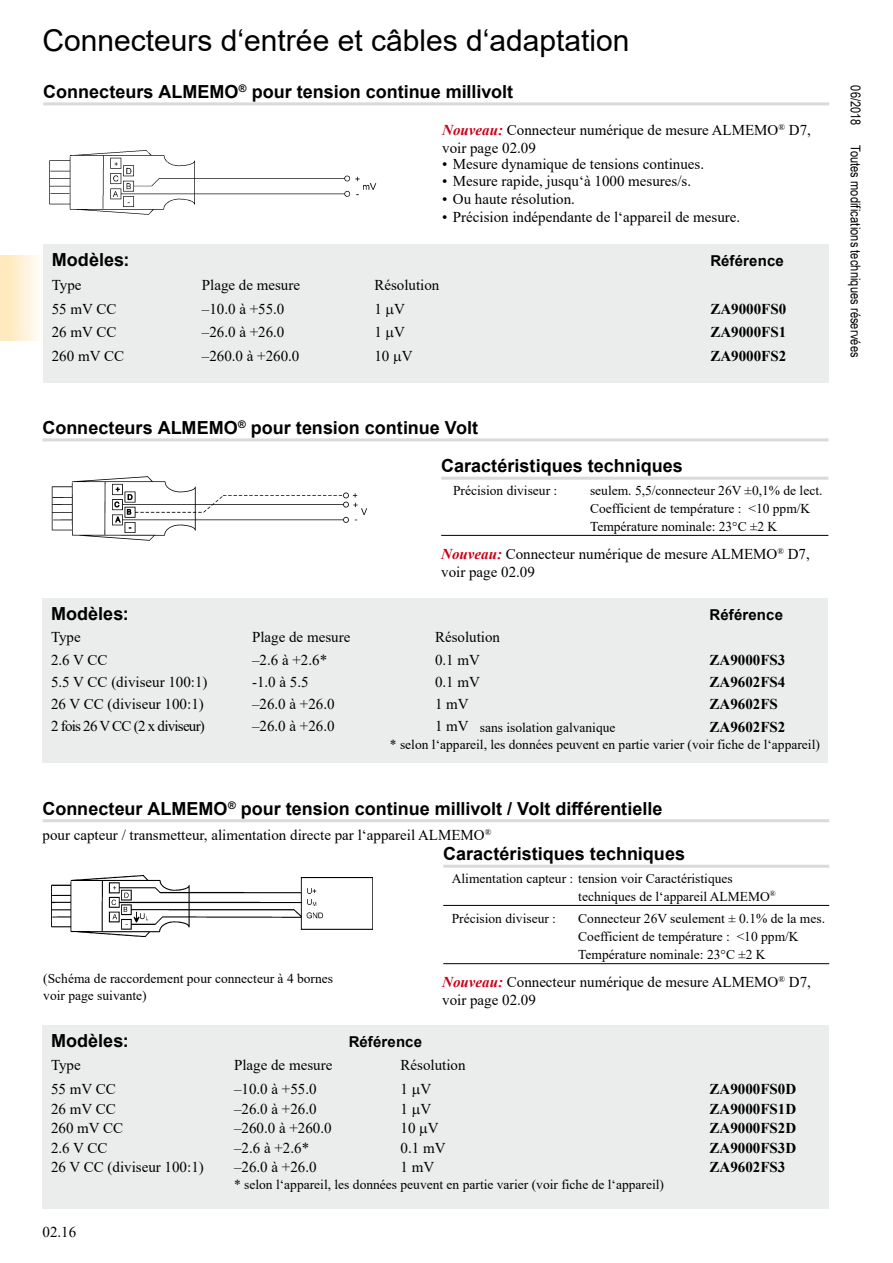
<style>
.page{position:relative;width:893px;height:1263px;background:#fff}
.page>*{position:absolute;margin:0;border:0;box-sizing:border-box;transform-origin:0 0}
.t1{font:30px "Arial";color:#000}
.t2{font:700 18px "Arial";color:#000}
.t3{font:15px/18px "Times New Roman";color:#000}
.t4{font:700 15px "Times New Roman";color:#000}
.t5{font:700 15px "Arial";letter-spacing:.01em;color:#000}
.t6{font:15px "Times New Roman";letter-spacing:-.05em;color:#000}
.t7{font:13.5px/18px "Times New Roman";color:#000}
.t8{font:13.5px "Arial Narrow";letter-spacing:.005em;color:#000}
.s1{font-weight:700;font-style:italic;color:#c80018}
.s2{font-size:15px}
</style>
<div class="page">
<div style="left:0;top:255px;width:43px;height:85px;background:linear-gradient(to right,#ffe5b3,#fffdfb)"></div>
<hr style="left:43px;top:102px;width:786px;height:3px;background:#d9dadb">
<img style="left:49px;top:150px;width:328px;height:65px">
<div style="left:43px;top:245px;width:786px;height:138px;background:#ebeded"></div>
<hr style="left:43px;top:438px;width:785px;height:3px;background:#d9dadb">
<img style="left:51px;top:476px;width:316px;height:65px">
<div style="left:43px;top:599px;width:785px;height:164px;background:#ebeded"></div>
<hr style="left:441px;top:477px;width:387px;height:3px;background:#d9dadb">
<hr style="left:441px;top:535px;width:387px;height:1px;background:#000">
<hr style="left:43px;top:819px;width:786px;height:3px;background:#d9dadb">
<img style="left:51px;top:875px;width:322px;height:61px">
<div style="left:43px;top:1025px;width:786px;height:184px;background:#ebeded"></div>
<hr style="left:443px;top:865px;width:386px;height:3px;background:#d9dadb">
<hr style="left:443px;top:905px;width:386px;height:1px;background:#000">
<hr style="left:443px;top:963px;width:386px;height:1px;background:#000">
<h1 class="t1" style="left:43px;top:19px;width:588px">Connecteurs d‘entrée et câbles d‘adaptation</h1>
<p class="t2" style="left:43px;top:79px;width:471px">Connecteurs ALMEMO<sup>®</sup> pour tension continue millivolt</p>
<p class="t3" style="left:442px;top:120px;width:370px"><span class="s1">Nouveau:</span> Connecteur numérique de mesure ALMEMO<sup>®</sup> D7, voir page 02.09</p>
<p class="t3" style="left:442px;top:154px;width:263px">• Mesure dynamique de tensions continues.</p>
<p class="t3" style="left:442px;top:172px;width:250px">• Mesure rapide, jusqu‘à 1000 mesures/s.</p>
<p class="t3" style="left:442px;top:190px;width:134px">• Ou haute résolution.</p>
<p class="t3" style="left:442px;top:208px;width:300px">• Précision indépendante de l‘appareil de mesure.</p>
<p class="t2" style="left:52px;top:247px;width:79px">Modèles:</p>
<p class="t5" style="left:710px;top:250px;width:75px">Référence</p>
<p class="t3" style="left:52px;top:275px;width:31px">Type</p>
<p class="t3" style="left:202px;top:275px;width:100px">Plage de mesure</p>
<p class="t3" style="left:374px;top:275px;width:67px">Résolution</p>
<p class="t3" style="left:52px;top:299px;width:66px">55 mV CC</p>
<p class="t3" style="left:202px;top:299px;width:84px">–10.0 à +55.0</p>
<p class="t3" style="left:374px;top:299px;width:32px">1 V</p>
<p class="t4" style="left:710px;top:298px;width:77px">ZA9000FS0</p>
<p class="t3" style="left:52px;top:323px;width:66px">26 mV CC</p>
<p class="t3" style="left:202px;top:323px;width:84px">–26.0 à +26.0</p>
<p class="t3" style="left:374px;top:323px;width:32px">1 V</p>
<p class="t4" style="left:710px;top:322px;width:77px">ZA9000FS1</p>
<p class="t3" style="left:52px;top:347px;width:74px">260 mV CC</p>
<p class="t3" style="left:202px;top:347px;width:99px">–260.0 à +260.0</p>
<p class="t3" style="left:374px;top:347px;width:40px">10 V</p>
<p class="t4" style="left:710px;top:345px;width:77px">ZA9000FS2</p>
<p class="t2" style="left:43px;top:415px;width:437px">Connecteurs ALMEMO<sup>®</sup> pour tension continue Volt</p>
<p class="t2" style="left:441px;top:453px;width:243px">Caractéristiques techniques</p>
<p class="t7" style="left:453px;top:481px;width:106px">Précision diviseur :</p>
<p class="t7" style="left:590px;top:481px;width:234px">seulem. 5,5/connecteur 26V ±0,1% de lect.<br>Coefficient de température : &lt;10 ppm/K<br>Température nominale: 23°C ±2 K</p>
<p class="t3" style="left:441px;top:545px;width:370px"><span class="s1">Nouveau:</span> Connecteur numérique de mesure ALMEMO<sup>®</sup> D7, voir page 02.09</p>
<p class="t2" style="left:51px;top:601px;width:79px">Modèles:</p>
<p class="t5" style="left:710px;top:604px;width:75px">Référence</p>
<p class="t3" style="left:51px;top:628px;width:31px">Type</p>
<p class="t3" style="left:252px;top:628px;width:100px">Plage de mesure</p>
<p class="t3" style="left:435px;top:628px;width:67px">Résolution</p>
<p class="t3" style="left:51px;top:650px;width:58px">2.6 V CC</p>
<p class="t3" style="left:252px;top:650px;width:77px">–2.6 à +2.6*</p>
<p class="t3" style="left:435px;top:650px;width:46px">0.1 mV</p>
<p class="t4" style="left:710px;top:649px;width:77px">ZA9000FS3</p>
<p class="t3" style="left:51px;top:672px;width:158px">5.5 V CC (diviseur 100:1)</p>
<p class="t3" style="left:252px;top:672px;width:58px">-1.0 à 5.5</p>
<p class="t3" style="left:435px;top:672px;width:46px">0.1 mV</p>
<p class="t4" style="left:710px;top:671px;width:77px">ZA9602FS4</p>
<p class="t3" style="left:51px;top:695px;width:154px">26 V CC (diviseur 100:1)</p>
<p class="t3" style="left:252px;top:695px;width:84px">–26.0 à +26.0</p>
<p class="t3" style="left:435px;top:695px;width:35px">1 mV</p>
<p class="t4" style="left:710px;top:693px;width:70px">ZA9602FS</p>
<p class="t6" style="left:51px;top:716px;width:155px">2 fois 26 V CC (2 x diviseur)</p>
<p class="t3" style="left:252px;top:717px;width:84px">–26.0 à +26.0</p>
<p class="t7" style="left:435px;top:717px;width:182px"><span class="s2">1 mV</span> sans isolation galvanique</p>
<p class="t4" style="left:710px;top:716px;width:77px">ZA9602FS2</p>
<p class="t7" style="left:390px;top:735px;width:432px">* selon l‘appareil, les données peuvent en partie varier (voir fiche de l‘appareil)</p>
<p class="t2" style="left:43px;top:796px;width:621px">Connecteur ALMEMO<sup>®</sup> pour tension continue millivolt / Volt différentielle</p>
<p class="t3" style="left:43px;top:826px;width:450px">pour capteur / transmetteur, alimentation directe par l‘appareil ALMEMO<sup>®</sup></p>
<p class="t7" style="left:43px;top:970px;width:291px;line-height:16.5px">(Schéma de raccordement pour connecteur à 4 bornes voir page suivante)</p>
<p class="t2" style="left:443px;top:841px;width:243px">Caractéristiques techniques</p>
<p class="t7" style="left:578px;top:869px;width:199px;text-indent:-126px">Alimentation capteur : tension voir Caractéristiques techniques de l‘appareil ALMEMO<sup>®</sup></p>
<p class="t7" style="left:452px;top:909px;width:106px">Précision diviseur :</p>
<p class="t7" style="left:578px;top:909px;width:248px">Connecteur 26V seulement ± 0.1% de la mes.<br>Coefficient de température : &lt;10 ppm/K<br>Température nominale: 23°C ±2 K</p>
<p class="t3" style="left:442px;top:972px;width:370px"><span class="s1">Nouveau:</span> Connecteur numérique de mesure ALMEMO<sup>®</sup> D7, voir page 02.09</p>
<p class="t2" style="left:51px;top:1027px;width:79px">Modèles:</p>
<p class="t5" style="left:349px;top:1031px;width:75px">Référence</p>
<p class="t3" style="left:51px;top:1056px;width:31px">Type</p>
<p class="t3" style="left:234px;top:1056px;width:100px">Plage de mesure</p>
<p class="t3" style="left:401px;top:1056px;width:67px">Résolution</p>
<p class="t3" style="left:51px;top:1079px;width:66px">55 mV CC</p>
<p class="t3" style="left:234px;top:1079px;width:84px">–10.0 à +55.0</p>
<p class="t3" style="left:401px;top:1079px;width:32px">1 V</p>
<p class="t4" style="left:710px;top:1078px;width:88px">ZA9000FS0D</p>
<p class="t3" style="left:51px;top:1099px;width:66px">26 mV CC</p>
<p class="t3" style="left:234px;top:1099px;width:84px">–26.0 à +26.0</p>
<p class="t3" style="left:401px;top:1099px;width:32px">1 V</p>
<p class="t4" style="left:710px;top:1098px;width:88px">ZA9000FS1D</p>
<p class="t3" style="left:51px;top:1118px;width:74px">260 mV CC</p>
<p class="t3" style="left:234px;top:1118px;width:99px">–260.0 à +260.0</p>
<p class="t3" style="left:401px;top:1118px;width:40px">10 V</p>
<p class="t4" style="left:710px;top:1117px;width:88px">ZA9000FS2D</p>
<p class="t3" style="left:51px;top:1138px;width:58px">2.6 V CC</p>
<p class="t3" style="left:234px;top:1138px;width:77px">–2.6 à +2.6*</p>
<p class="t3" style="left:401px;top:1138px;width:46px">0.1 mV</p>
<p class="t4" style="left:710px;top:1137px;width:88px">ZA9000FS3D</p>
<p class="t3" style="left:51px;top:1157px;width:154px">26 V CC (diviseur 100:1)</p>
<p class="t3" style="left:234px;top:1157px;width:84px">–26.0 à +26.0</p>
<p class="t3" style="left:401px;top:1157px;width:35px">1 mV</p>
<p class="t4" style="left:710px;top:1156px;width:77px">ZA9602FS3</p>
<p class="t7" style="left:234px;top:1174px;width:432px">* selon l‘appareil, les données peuvent en partie varier (voir fiche de l‘appareil)</p>
<p class="t3" style="left:43px;top:1222px;width:35px">02.16</p>
<p class="t8" style="left:865px;top:85px;width:42px;rotate:90deg">06/2018</p>
<p class="t8" style="left:865px;top:145px;width:214px;rotate:90deg">Toutes modifications techniques réservées</p>
</div>
